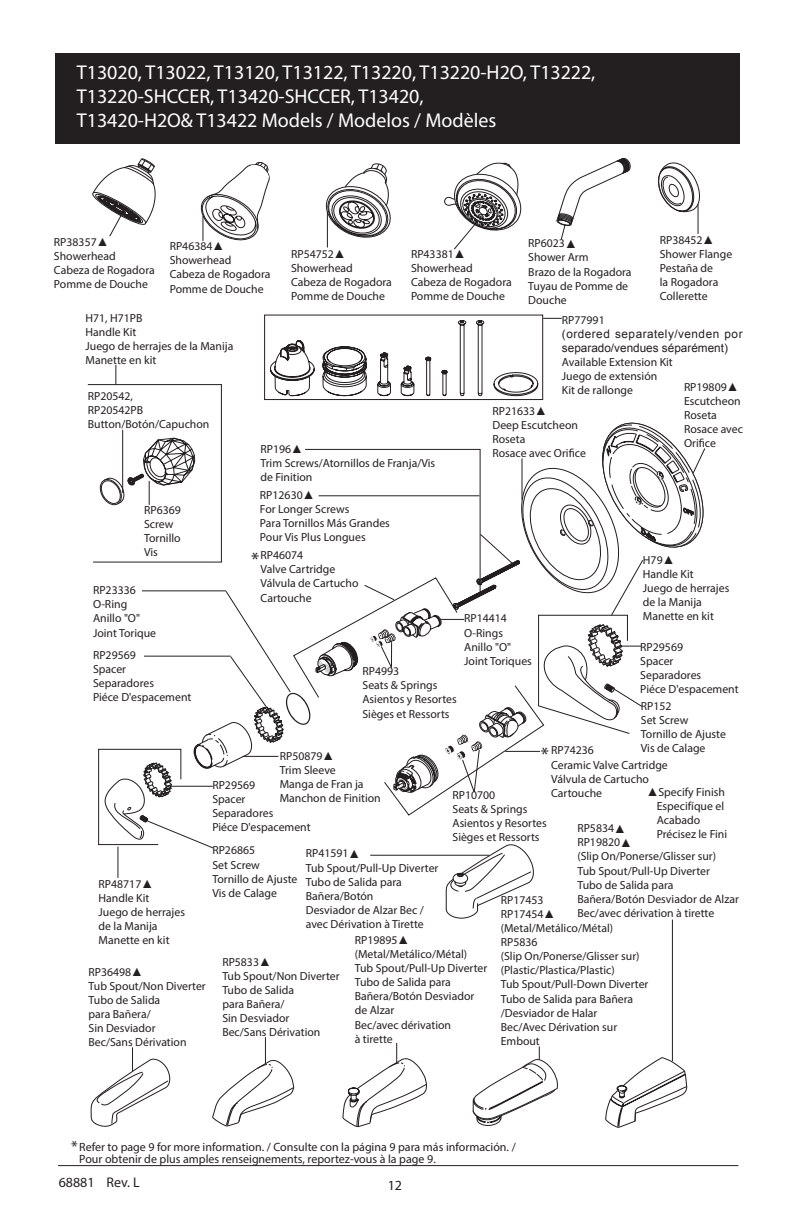
<style>
.page{position:relative;width:792px;height:1224px;background:#fff}
.page>*{position:absolute;margin:0;border:0;box-sizing:border-box;transform-origin:0 0}
.t1{font:20px/24px "Myriad Pro";color:#fff}
.t2{font:19.6px "Myriad Pro";color:#231f20}
.t3{font:16px "Myriad Pro";color:#231f20}
.t4{font:14px "Myriad Pro";color:#231f20}
.t5{font:12px/12px "Myriad Pro";color:#231f20}
.t6{font:11.8px/14.2px "Myriad Pro";color:#231f20}
.t7{font:11.8px/14.2px "Arial";letter-spacing:.02em;color:#231f20}
.s1{font-family:"Arial"}
</style>
<div class="page">
<hr style="left:58px;top:1165px;width:680px;height:1px;background:#231f20">
<svg style="left:667px;top:162px;width:13px;height:2px"></svg>
<svg style="left:658px;top:164px;width:42px;height:70px"></svg>
<svg style="left:605px;top:1057px;width:82px;height:71px"></svg>
<div style="left:56px;top:54px;width:684px;height:90px;background:#231f20"></div>
<svg style="left:92px;top:158px;width:64px;height:79px"></svg>
<svg style="left:200px;top:162px;width:70px;height:79px"></svg>
<svg style="left:325px;top:162px;width:197px;height:88px"></svg>
<svg style="left:556px;top:158px;width:75px;height:82px"></svg>
<hr style="left:698px;top:204px;width:1px;height:30px;background:#231f20">
<svg style="left:91px;top:1047px;width:80px;height:80px"></svg>
<svg style="left:212px;top:1037px;width:82px;height:90px"></svg>
<svg style="left:343px;top:1043px;width:84px;height:84px"></svg>
<svg style="left:473px;top:1046px;width:85px;height:80px"></svg>
<hr style="left:672px;top:920px;width:1px;height:141px;background:#231f20">
<svg style="left:87px;top:318px;width:619px;height:601px"></svg>
<h1 class="t1" style="left:77px;top:60px;width:520px">T13020, T13022, T13120, T13122, T13220, T13220-H2O, T13222,<br>T13220-SHCCER, T13420-SHCCER, T13420,<br>T13420-H2O&amp; T13422 Models / Modelos / Modèles</h1>
<p class="t6" style="left:54px;top:235px;width:102px">RP38357<span class="s1">▲<br></span>Showerhead<br>Cabeza de Rogadora<br>Pomme de Douche</p>
<p class="t6" style="left:170px;top:239px;width:102px">RP46384<span class="s1">▲<br></span>Showerhead<br>Cabeza de Rogadora<br>Pomme de Douche</p>
<p class="t6" style="left:291px;top:246px;width:102px">RP54752<span class="s1">▲<br></span>Showerhead<br>Cabeza de Rogadora<br>Pomme de Douche</p>
<p class="t6" style="left:411px;top:246px;width:102px">RP43381<span class="s1">▲<br></span>Showerhead<br>Cabeza de Rogadora<br>Pomme de Douche</p>
<p class="t6" style="left:528px;top:236px;width:105px">RP6023<span class="s1">▲<br></span>Shower Arm<br>Brazo de la Rogadora<br>Tuyau de Pomme de<br>Douche</p>
<p class="t6" style="left:660px;top:233px;width:74px">RP38452<span class="s1">▲<br></span>Shower Flange<br>Pestaña de<br>la Rogadora<br>Collerette</p>
<p class="t6" style="left:86px;top:311px;width:149px">H71, H71PB<br>Handle Kit<br>Juego de herrajes de la Manija<br>Manette en kit</p>
<p class="t6" style="left:88px;top:388px;width:123px">RP20542,<br>RP20542PB<br>Button/Botón/Capuchon</p>
<p class="t6" style="left:562px;top:312px;width:44px">RP77991</p>
<p class="t7" style="left:562px;top:327px;width:182px">(ordered separately/venden por separado/vendues séparément)</p>
<p class="t6" style="left:562px;top:355px;width:112px">Available Extension Kit<br>Juego de extensión<br>Kit de rallonge</p>
<p class="t6" style="left:684px;top:379px;width:61px">RP19809<span class="s1">▲<br></span>Escutcheon<br>Roseta<br>Rosace avec<br>Orifice</p>
<p class="t6" style="left:492px;top:404px;width:95px">RP21633<span class="s1">▲<br></span>Deep Escutcheon<br>Roseta<br>Rosace avec Orifice</p>
<p class="t6" style="left:260px;top:442px;width:176px">RP196<span class="s1">▲<br></span>Trim Screws/Atornillos de Franja/Vis de Finition</p>
<p class="t6" style="left:260px;top:487px;width:131px">RP12630<span class="s1">▲<br></span>For Longer Screws<br>Para Tornillos Más Grandes<br>Pour Vis Plus Longues</p>
<p class="t6" style="left:261px;top:548px;width:99px">RP46074<br>Valve Cartridge<br>Válvula de Cartucho<br>Cartouche</p>
<p class="t6" style="left:144px;top:503px;width:38px">RP6369<br>Screw<br>Tornillo<br>Vis</p>
<h2 class="t2" style="left:251px;top:547px;width:10px">*</h2>
<p class="t6" style="left:643px;top:553px;width:88px">H79<span class="s1">▲<br></span>Handle Kit<br>Juego de herrajes de la Manija<br>Manette en kit</p>
<p class="t6" style="left:93px;top:583px;width:65px">RP23336<br>O-Ring<br>Anillo "O"<br>Joint Torique</p>
<p class="t6" style="left:93px;top:648px;width:100px">RP29569<br>Spacer<br>Separadores<br>Piéce D'espacement</p>
<p class="t6" style="left:464px;top:611px;width:69px">RP14414<br>O-Rings<br>Anillo "O"<br>Joint Toriques</p>
<p class="t6" style="left:640px;top:639px;width:100px">RP29569<br>Spacer<br>Separadores<br>Piéce D'espacement</p>
<p class="t6" style="left:641px;top:699px;width:87px">RP152<br>Set Screw<br>Tornillo de Ajuste<br>Vis de Calage</p>
<p class="t6" style="left:363px;top:664px;width:96px">RP4993<br>Seats &amp; Springs<br>Asientos y Resortes<br>Sièges et Ressorts</p>
<p class="t6" style="left:551px;top:743px;width:118px">RP74236<br>Ceramic Valve Cartridge<br>Válvula de Cartucho<br>Cartouche</p>
<h2 class="t2" style="left:541px;top:743px;width:10px">*</h2>
<p class="t6" style="left:280px;top:748px;width:103px">RP50879<span class="s1">▲<br></span>Trim Sleeve<br>Manga de Fran ja<br>Manchon de Finition</p>
<p class="t6" style="left:212px;top:778px;width:100px">RP29569<br>Spacer<br>Separadores<br>Piéce D'espacement</p>
<p class="t6" style="left:212px;top:843px;width:87px">RP26865<br>Set Screw<br>Tornillo de Ajuste<br>Vis de Calage</p>
<p class="t6" style="left:657px;top:785px;width:72px;text-indent:-10px"><span class="s1">▲</span>Specify Finish<br>Especifíque el<br>Acabado<br>Précisez le Fini</p>
<p class="t6" style="left:453px;top:788px;width:96px">RP10700<br>Seats &amp; Springs<br>Asientos y Resortes<br>Sièges et Ressorts</p>
<p class="t6" style="left:577px;top:821px;width:163px">RP5834<span class="s1">▲<br></span>RP19820<span class="s1">▲<br></span>(Slip On/Ponerse/Glisser sur)<br>Tub Spout/Pull-Up Diverter<br>Tubo de Salida para<br>Bañera/Botón Desviador de Alzar<br>Bec/avec dérivation à tirette</p>
<p class="t6" style="left:306px;top:846px;width:134px">RP41591<span class="s1">▲<br></span>Tub Spout/Pull-Up Diverter<br>Tubo de Salida para<br>Bañera/Botón<br>Desviador de Alzar Bec / avec Dérivation à Tirette</p>
<p class="t6" style="left:99px;top:877px;width:88px">RP48717<span class="s1">▲<br></span>Handle Kit<br>Juego de herrajes de la Manija<br>Manette en kit</p>
<p class="t6" style="left:501px;top:893px;width:149px">RP17453<br>RP17454<span class="s1">▲ </span>(Metal/Metálico/Métal)<br>RP5836<br>(Slip On/Ponerse/Glisser sur) (Plastic/Plastica/Plastic)<br>Tub Spout/Pull-Down Diverter<br>Tubo de Salida para Bañera /Desviador de Halar<br>Bec/Avec Dérivation sur<br>Embout</p>
<p class="t6" style="left:355px;top:933px;width:134px">RP19895<span class="s1">▲ </span>(Metal/Metálico/Métal)<br>Tub Spout/Pull-Up Diverter<br>Tubo de Salida para<br>Bañera/Botón Desviador de Alzar<br>Bec/avec dérivation<br>à tirette</p>
<p class="t6" style="left:89px;top:964px;width:119px">RP36498<span class="s1">▲<br></span>Tub Spout/Non Diverter<br>Tubo de Salida<br>para Bañera/<br>Sin Desviador<br>Bec/Sans Dérivation</p>
<p class="t6" style="left:222px;top:954px;width:119px">RP5833<span class="s1">▲<br></span>Tub Spout/Non Diverter<br>Tubo de Salida<br>para Bañera/<br>Sin Desviador<br>Bec/Sans Dérivation</p>
<h3 class="t3" style="left:71px;top:1137px;width:8px">*</h3>
<p class="t5" style="left:79px;top:1141px;width:438px">Refer to page 9 for more information. / Consulte con la página 9 para más información. /<br>Pour obtenir de plus amples renseignements, reportez-vous à la page 9.</p>
<p class="t4" style="left:59px;top:1174px;width:83px">68881 Rev. L</p>
<p class="t4" style="left:388px;top:1177px;width:16px">12</p>
</div>
